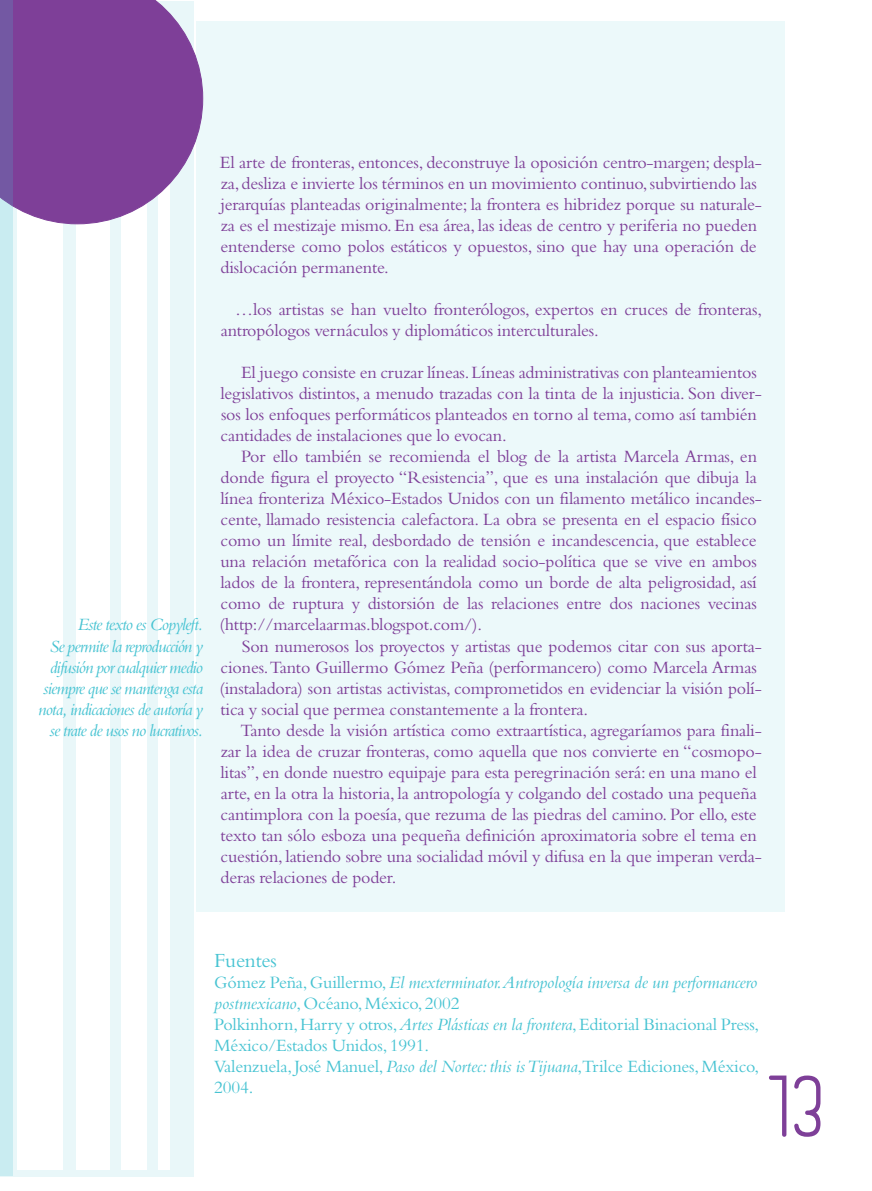
<style>
.page{position:relative;width:872px;height:1191px;background:#fff}
.page>*{position:absolute;margin:0;border:0;box-sizing:border-box;transform-origin:0 0}
.Folio{font:90px "Sanserifing";color:#7e3f98}
.Cuerpo_de_texto{font:21px "Bembo Std";letter-spacing:-.01em;color:#47c3d2}
.Cuerpo_de_texto-2{font:18px/21px "Bembo Std";letter-spacing:-.01em;color:#7e3f98}
.Cuerpo_de_texto-3{font:18px/21px "Bembo Std";letter-spacing:-.01em;color:#47c3d2}
.Cuerpo_de_texto-4{font:italic 18px/21px "Bembo Std";letter-spacing:-.045em;color:#47c3d2;text-align:right}
.Cuerpo_de_texto-5{font:italic 18px/21px "Bembo Std";letter-spacing:-.01em;color:#47c3d2}
.s1{font-style:normal}
.s2{font-style:italic}
</style>
<div class="page">
<div style="left:0;top:1px;width:194px;height:1176px;background:#e9f7f9"></div>
<div style="left:17px;top:23px;width:46px;height:1147px;background:#fff"></div>
<div style="left:76px;top:23px;width:34px;height:1147px;background:#fff"></div>
<div style="left:121px;top:23px;width:26px;height:1147px;background:#fff"></div>
<div style="left:158px;top:23px;width:12px;height:1147px;background:#fff"></div>
<div style="left:196px;top:21px;width:588px;height:890px;background:#ecf9fa"></div>
<svg style="left:13px;top:0;width:190px;height:224px;background:#8951a2"></svg>
<svg style="left:0;top:0;width:13px;height:1176px;background:#bad2e3"></svg>
<p class="Cuerpo_de_texto-4" style="left:77px;top:614px;width:127px">Este texto es Copyleft.</p>
<p class="Cuerpo_de_texto-4" style="left:38px;top:635px;width:166px">Se permite la reproducción y difusión por cualquier medio siempre que se mantenga esta nota, indicaciones de autoría y se trate de usos no lucrativos.</p>
<p class="Cuerpo_de_texto-2" style="left:220px;top:152px;width:543px">El arte de fronteras, entonces, deconstruye la oposición centro-margen; despla&shy;za, desliza e invierte los términos en un movimiento continuo, subvirtiendo las jerarquías planteadas originalmente; la frontera es hibridez porque su naturale&shy;za es el mestizaje mismo. En esa área, las ideas de centro y periferia no pueden entenderse como polos estáticos y opuestos, sino que hay una operación de dislocación permanente.</p>
<p class="Cuerpo_de_texto-2" style="left:221px;top:299px;width:543px;text-indent:15px">…los artistas se han vuelto fronterólogos, expertos en cruces de fronteras, antropólogos vernáculos y diplomáticos interculturales.</p>
<p class="Cuerpo_de_texto-2" style="left:220px;top:362px;width:543px;text-indent:21px">El juego consiste en cruzar líneas. Líneas administrativas con planteamientos legislativos distintos, a menudo trazadas con la tinta de la injusticia. Son diver&shy;sos los enfoques performáticos planteados en torno al tema, como así también cantidades de instalaciones que lo evocan.</p>
<p class="Cuerpo_de_texto-2" style="left:219px;top:446px;width:544px;text-indent:22px">Por ello también se recomienda el blog de la artista Marcela Armas, en donde figura el proyecto “Resistencia”, que es una instalación que dibuja la línea fronteriza México-Estados Unidos con un filamento metálico incandes&shy;cente, llamado resistencia calefactora. La obra se presenta en el espacio físico como un límite real, desbordado de tensión e incandescencia, que establece una relación metafórica con la realidad socio-política que se vive en ambos lados de la frontera, representándola como un borde de alta peligrosidad, así como de ruptura y distorsión de las relaciones entre dos naciones vecinas (http://marcelaarmas.blogspot.com/).</p>
<p class="Cuerpo_de_texto-2" style="left:219px;top:635px;width:544px;text-indent:22px">Son numerosos los proyectos y artistas que podemos citar con sus aporta&shy;ciones. Tanto Guillermo Gómez Peña (performancero) como Marcela Armas (instaladora) son artistas activistas, comprometidos en evidenciar la visión polí&shy;tica y social que permea constantemente a la frontera.</p>
<p class="Cuerpo_de_texto-2" style="left:220px;top:719px;width:543px;text-indent:20px">Tanto desde la visión artística como extraartística, agregaríamos para finali&shy;zar la idea de cruzar fronteras, como aquella que nos convierte en “cosmopo&shy;litas”, en donde nuestro equipaje para esta peregrinación será: en una mano el arte, en la otra la historia, la antropología y colgando del costado una pequeña cantimplora con la poesía, que rezuma de las piedras del camino. Por ello, este texto tan sólo esboza una pequeña definición aproximatoria sobre el tema en cuestión, latiendo sobre una socialidad móvil y difusa en la que imperan verda&shy;deras relaciones de poder.</p>
<p class="Cuerpo_de_texto" style="left:214px;top:947px;width:64px">Fuentes</p>
<p class="Cuerpo_de_texto-5" style="left:214px;top:971px;width:544px"><span class="s1">Gómez Peña, Guillermo,</span> El mexterminator.Antropología inversa de un performancero postmexicano<span class="s1">, Océano, México, 2002</span></p>
<p class="Cuerpo_de_texto-3" style="left:214px;top:1013px;width:546px">Polkinhorn, Harry y otros, <span class="s2">Artes Plásticas en la frontera</span>, Editorial Binacional Press,<br>México/Estados Unidos, 1991.</p>
<p class="Cuerpo_de_texto-3" style="left:214px;top:1055px;width:546px">Valenzuela, José Manuel, <span class="s2">Paso del Nortec: this is Tijuana</span>,Trilce Ediciones, México,<br>2004.</p>
<p class="Folio" style="left:764px;top:1054px;width:62px">13</p>
</div>
